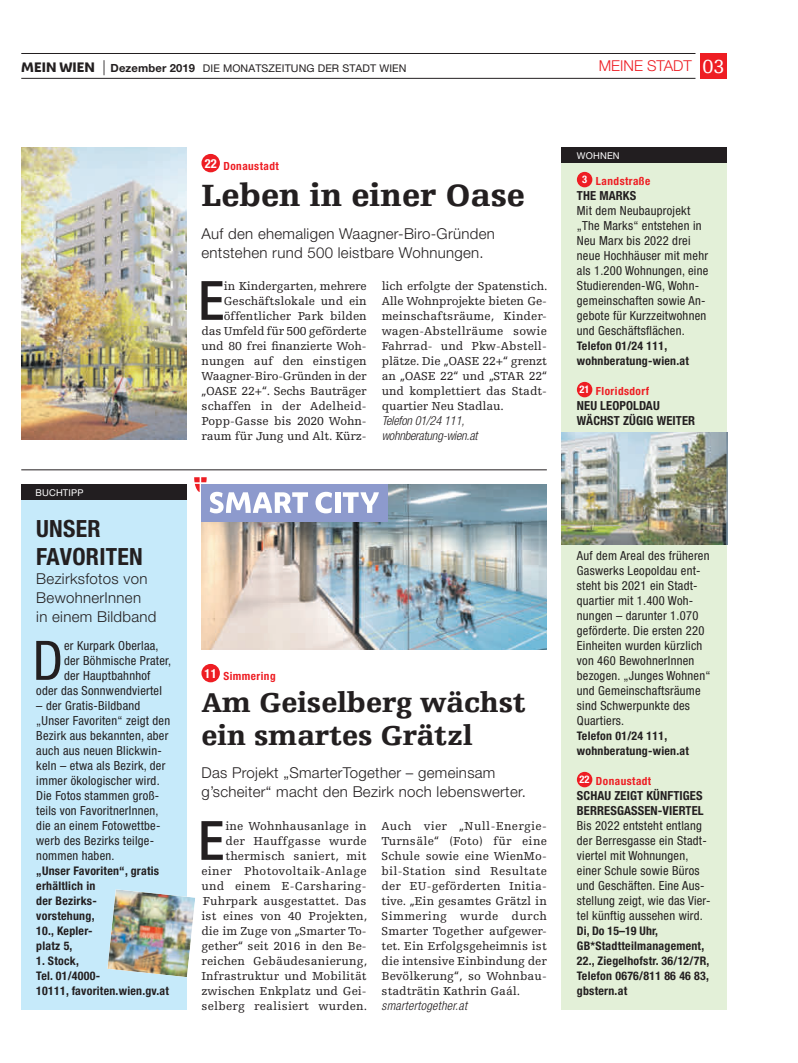
<style>
.page{position:relative;width:798px;height:1063px;background:#fff}
.page>*{position:absolute;margin:0;border:0;box-sizing:border-box;transform-origin:0 0}
.t1{font:condensed 54.5px "Helvetica Neue LT Pro";color:#231f20}
.t2{font:500 condensed 54.25px "Helvetica Neue LT Pro";color:#231f20}
.t3{font:900 32.5px "Egyptienne FLT Std";color:#231f20}
.t4{font:900 28.75px/32.5px "Egyptienne FLT Std";color:#231f20}
.t5{font:700 condensed 23.75px/27.5px "Helvetica Neue LT Pro";letter-spacing:.01em;color:#231f20}
.t6{font:300 15px/18.8px "Helvetica Neue LT Pro";letter-spacing:.02em;color:#231f20}
.t7{font:300 15px "Helvetica Neue LT Pro";color:#ee1d23}
.t8{font:condensed 12.5px/15px "Helvetica Neue LT Pro";letter-spacing:.02em;color:#231f20}
.t9{font:700 condensed 12.5px/15px "Helvetica Neue LT Pro";letter-spacing:.01em;color:#231f20}
.t10{font:italic 300 condensed 12.5px/15px "Helvetica Neue LT Pro";letter-spacing:-.015em;color:#231f20}
.t11{font:italic 300 condensed 12.5px "Helvetica Neue LT Pro";letter-spacing:.02em;color:#231f20}
.t12{font:12.25px/15px "Egyptienne FLT Std";color:#231f20;text-align:right}
.t13{font:700 condensed 11.88px/15px "Helvetica Neue LT Pro";letter-spacing:.02em;color:#231f20}
.t14{font:700 condensed 11.25px "Helvetica Neue LT Pro";letter-spacing:.04em;color:#ee1d23}
.t15{font:10.62px "Helvetica Neue LT Pro";letter-spacing:.01em;color:#231f20}
.t16{font:9.38px "Helvetica Neue LT Pro";letter-spacing:.02em;color:#fff}
.s1{font-family:"Wiener Melange";font-weight:800;font-size:12.75px}
.s2{font-weight:300;font-size:15px}
.s3{font-weight:700;font-size:11.25px}
.s4{font-family:"Egyptienne FLT Std";font-weight:400;font-size:20px;color:#fff}
.s5{font-size:10.5px;color:#fff}
</style>
<div class="page">
<div style="left:699px;top:53px;width:27px;height:26px;background:#ee1d23"></div>
<hr style="left:21px;top:53px;width:674px;height:1px;background:#231f20">
<hr style="left:21px;top:78px;width:674px;height:1px;background:#231f20">
<hr style="left:21px;top:470px;width:525px;height:1px;background:#231f20">
<div style="left:561px;top:148px;width:165px;height:862px;background:#e3f0d8"></div>
<div style="left:576px;top:172px;width:16px;height:15px;background:#ee1d23;border-radius:50%"></div>
<div style="left:576px;top:382px;width:16px;height:15px;background:#ee1d23;border-radius:50%"></div>
<div style="left:576px;top:772px;width:16px;height:15px;background:#ee1d23;border-radius:50%"></div>
<div style="left:561px;top:148px;width:165px;height:15px;background:#221e20"></div>
<div style="left:201px;top:664px;width:19px;height:18px;background:#ee1d23;border-radius:50%"></div>
<div style="left:201px;top:154px;width:19px;height:18px;background:#ee1d23;border-radius:50%"></div>
<img style="left:21px;top:148px;width:165px;height:292px">
<img style="left:561px;top:433px;width:165px;height:112px">
<img style="left:201px;top:484px;width:345px;height:166px">
<div style="left:21px;top:485px;width:165px;height:525px;background:#c6eafa"></div>
<div style="left:21px;top:485px;width:165px;height:15px;background:#221e20"></div>
<img style="left:107px;top:889px;width:88px;height:88px">
<div style="left:201px;top:484px;width:186px;height:37px;background:#8d9acd"></div>
<svg style="left:315px;top:492px;width:17px;height:21px"></svg>
<div style="left:335px;top:492px;width:5px;height:21px;background:#fff"></div>
<svg style="left:343px;top:492px;width:36px;height:21px"></svg>
<svg style="left:194px;top:477px;width:114px;height:36px"></svg>
<p class="t15" style="left:21px;top:64px;width:386px"><span class="s1">MEIN WIEN</span> <span class="s2">|</span> <span class="s3">Dezember 2019</span> DIE MONATSZEITUNG DER STADT WIEN</p>
<p class="t7" style="left:598px;top:61px;width:127px">MEINE STADT <span class="s4">03</span></p>
<p class="t16" style="left:35px;top:489px;width:49px">BUCHTIPP</p>
<h3 class="t5" style="left:36px;top:517px;width:108px">UNSER<br>FAVORITEN</h3>
<p class="t6" style="left:36px;top:571px;width:122px">Bezirksfotos von<br>BewohnerInnen<br>in einem Bildband</p>
<h1 class="t1" style="left:33px;top:641px;width:32px">D</h1>
<p class="t8" style="left:64px;top:639px;width:96px">er Kurpark Oberlaa,</p>
<p class="t8" style="left:64px;top:654px;width:109px">der Böhmische Prater,</p>
<p class="t8" style="left:64px;top:669px;width:88px">der Hauptbahnhof</p>
<p class="t8" style="left:36px;top:684px;width:127px">oder das Sonnwendviertel</p>
<p class="t8" style="left:36px;top:699px;width:135px">– der Gratis-Bildband „Unser Favoriten“ zeigt den<br>Bezirk aus bekannten, aber auch aus neuen Blickwin&shy;keln – etwa als Bezirk, der immer ökologischer wird.<br>Die Fotos stammen groß&shy;teils von FavoritnerInnen, die an einem Fotowettbe&shy;werb des Bezirks teilge&shy;nommen haben.</p>
<p class="t13" style="left:36px;top:864px;width:124px">„Unser Favoriten“, gratis erhältlich in<br>der Bezirks-<br>vor stehung,<br>10., Kepler-<br>platz 5,</p>
<p class="t13" style="left:36px;top:954px;width:134px">1. Stock,<br>Tel. 01/4000-<br>10111, favoriten.wien.gv.at</p>
<p class="t14" style="left:205px;top:162px;width:76px"><sup>22</sup> Donaustadt</p>
<h3 class="t3" style="left:201px;top:183px;width:325px">Leben in einer Oase</h3>
<p class="t6" style="left:201px;top:226px;width:295px">Auf den ehemaligen Waagner-Biro-Gründen entstehen rund 500 leistbare Wohnungen.</p>
<h2 class="t2" style="left:198px;top:281px;width:28px">E</h2>
<p class="t12" style="left:201px;top:279px;width:167px">in Kindergarten, mehrere<br>Geschäftslokale und ein öffentlicher Park bilden das Umfeld für 500 geförderte und 80 frei finanzierte Woh&shy;nungen auf den einstigen<br>Waagner-Biro-Gründen in der „OASE 22+“. Sechs Bauträger schaffen in der Adelheid-<br>Popp-Gasse bis 2020 Wohn&shy;raum für Jung und Alt. Kürz-</p>
<p class="t12" style="left:381px;top:279px;width:167px;text-align:justify">lich erfolgte der Spatenstich.<br>Alle Wohnprojekte bieten Ge&shy;meinschaftsräume, Kinder&shy;wagen-Abstellräume sowie Fahrrad- und Pkw-Abstell&shy;plätze. Die „OASE 22+“ grenzt an „OASE 22“ und „STAR 22“ und komplettiert das Stadt&shy;quartier Neu Stadlau.</p>
<p class="t10" style="left:381px;top:414px;width:97px">Telefon 01/24 111, wohnberatung-wien.at</p>
<p class="t16" style="left:576px;top:152px;width:44px">WOHNEN</p>
<p class="t14" style="left:582px;top:177px;width:70px"><span class="s5">3</span> Landstraße</p>
<p class="t9" style="left:576px;top:189px;width:61px">THE MARKS</p>
<p class="t8" style="left:576px;top:204px;width:133px">Mit dem Neubauprojekt „The Marks“ entstehen in<br>Neu Marx bis 2022 drei neue Hochhäuser mit mehr als 1.200 Wohnungen, eine<br>Studierenden-WG, Wohn&shy;gemeinschaften sowie An&shy;gebote für Kurzzeitwohnen und Geschäftsflächen.</p>
<p class="t13" style="left:576px;top:339px;width:113px">Telefon 01/24 111, wohnberatung-wien.at</p>
<p class="t14" style="left:579px;top:387px;width:71px"><span class="s5">21</span> Floridsdorf</p>
<p class="t9" style="left:576px;top:399px;width:120px">NEU LEOPOLDAU<br>WÄCHST ZÜGIG WEITER</p>
<p class="t14" style="left:204px;top:672px;width:72px"><sup>11</sup> Simmering</p>
<h3 class="t4" style="left:201px;top:689px;width:326px">Am Geiselberg wächst ein smartes Grätzl</h3>
<p class="t6" style="left:201px;top:764px;width:326px">Das Projekt „SmarterTogether – gemeinsam g’scheiter“ macht den Bezirk noch lebenswerter.</p>
<h2 class="t2" style="left:198px;top:821px;width:28px">E</h2>
<p class="t12" style="left:201px;top:819px;width:167px">ine Wohnhausanlage in<br>der Hauffgasse wurde thermisch saniert, mit einer Photovoltaik-Anlage und einem E-Carsharing-<br>Fuhrpark ausgestattet. Das ist eines von 40 Projekten, die im Zuge von „Smarter To&shy;gether“ seit 2016 in den Be&shy;reichen Gebäudesanierung,<br>Infrastruktur und Mobilität zwischen Enkplatz und Gei&shy;selberg realisiert wurden.</p>
<p class="t12" style="left:381px;top:819px;width:167px;text-align:justify">Auch vier „Null-Energie-Turnsäle“ (Foto) für eine Schule sowie eine WienMo&shy;bil-Station sind Resultate der EU-geförderten Initia&shy;tive. „Ein gesamtes Grätzl in Simmering wurde durch Smarter Together aufgewer&shy;tet. Ein Erfolgsgeheimnis ist die intensive Einbindung der Bevölkerung“, so Wohnbau&shy;stadträtin Kathrin Gaál.</p>
<p class="t11" style="left:381px;top:1001px;width:87px">smartertogether.at</p>
<p class="t8" style="left:576px;top:549px;width:135px">Auf dem Areal des früheren<br>Gaswerks Leopoldau ent&shy;steht bis 2021 ein Stadt&shy;quartier mit 1.400 Woh&shy;nungen – darunter 1.070 geförderte. Die ersten 220<br>Einheiten wurden kürzlich von 460 BewohnerInnen bezogen. „Junges Wohnen“ und Gemeinschaftsräume sind Schwerpunkte des<br>Quartiers.</p>
<p class="t13" style="left:576px;top:729px;width:113px">Telefon 01/24 111, wohnberatung-wien.at</p>
<p class="t14" style="left:579px;top:777px;width:73px"><span class="s5">22</span> Donaustadt</p>
<p class="t9" style="left:576px;top:789px;width:128px">SCHAU ZEIGT KÜNFTIGES<br>BERRESGASSEN-VIERTEL</p>
<p class="t8" style="left:576px;top:819px;width:135px">Bis 2022 entsteht entlang der Berresgasse ein Stadt&shy;viertel mit Wohnungen, einer Schule sowie Büros und Geschäften. Eine Aus&shy;stellung zeigt, wie das Vier&shy;tel künftig aussehen wird.</p>
<p class="t13" style="left:576px;top:924px;width:134px">Di, Do 15–19 Uhr,<br>GB*Stadtteilmanagement,<br>22., Ziegelhofstr. 36/12/7R,<br>Telefon 0676/811 86 46 83, gbstern.at</p>
</div>
